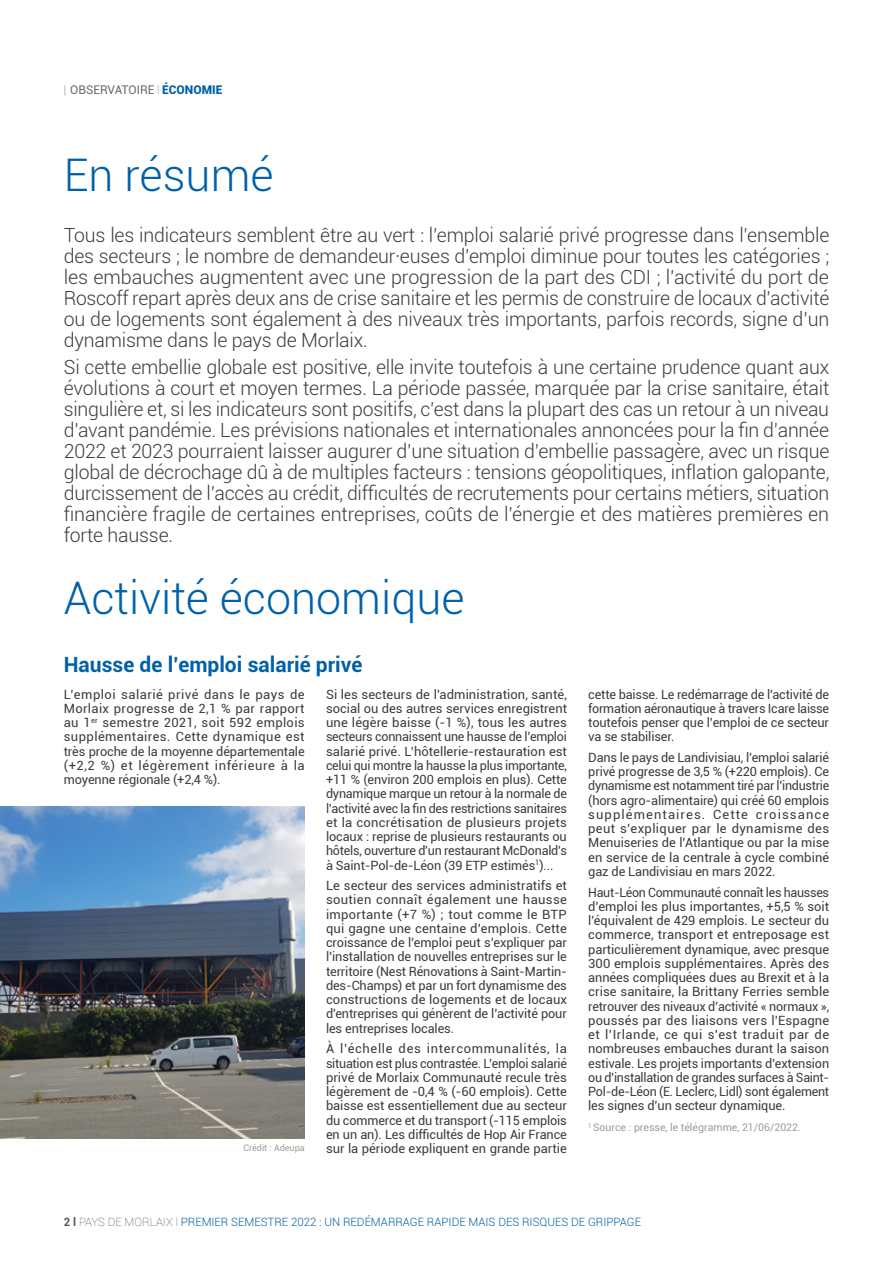
<style>
.page{position:relative;width:893px;height:1263px;background:#fff}
.page>*{position:absolute;margin:0;border:0;box-sizing:border-box;transform-origin:0 0}
.t1{font:300 45px "Roboto";color:#0061a8}
.t2{font:700 21px "Roboto";color:#0061a8}
.t3{font:300 19.5px/21px "Roboto";letter-spacing:-.01em;color:#3c3c3b;text-align:justify}
.t4{font:12.75px/14.2px "Roboto";letter-spacing:-.01em;color:#3c3c3b;text-align:justify}
.t5{font:12px "Roboto";color:#6b6b6a}
.t6{font:300 11.55px "Roboto";color:#0061a8}
.t7{font:10.5px "Roboto";color:#9d9d9c}
.t8{font:9px "Roboto";color:#9d9d9c}
.s1{font-weight:100;color:#3c3c3b}
.s2{font-weight:100;font-size:11.55px;color:#575756}
.s3{font-weight:900;color:#0061a8}
.s4{font-weight:700;color:#575756}
.s5{font-weight:100;color:#575756}
</style>
<div class="page">
<img style="left:0;top:806px;width:305px;height:333px">
<p class="t5" style="left:64px;top:81px;width:160px"><span class="s1">|</span> OBSERVATOIRE <span class="s2">l</span> <span class="s3">ÉCONOMIE</span></p>
<h1 class="t1" style="left:64px;top:144px;width:211px">En résumé</h1>
<p class="t3" style="left:64px;top:224px;width:767px">Tous les indicateurs semblent être au vert : l’emploi salarié privé progresse dans l’ensemble des secteurs ; le nombre de demandeur·euses d’emploi diminue pour toutes les catégories ; les embauches augmentent avec une progression de la part des CDI ; l’activité du port de Roscoff repart après deux ans de crise sanitaire et les permis de construire de locaux d’activité ou de logements sont également à des niveaux très importants, parfois records, signe d’un dynamisme dans le pays de Morlaix.</p>
<p class="t3" style="left:64px;top:356px;width:767px">Si cette embellie globale est positive, elle invite toutefois à une certaine prudence quant aux évolutions à court et moyen termes. La période passée, marquée par la crise sanitaire, était singulière et, si les indicateurs sont positifs, c’est dans la plupart des cas un retour à un niveau d’avant pandémie. Les prévisions nationales et internationales annoncées pour la fin d’année 2022 et 2023 pourraient laisser augurer d’une situation d’embellie passagère, avec un risque global de décrochage dû à de multiples facteurs : tensions géopolitiques, inflation galopante, durcissement de l’accès au crédit, difficultés de recrutements pour certains métiers, situation financière fragile de certaines entreprises, coûts de l’énergie et des matières premières en forte hausse.</p>
<h1 class="t1" style="left:64px;top:567px;width:402px">Activité économique</h1>
<h2 class="t2" style="left:64px;top:649px;width:300px">Hausse de l’emploi salarié privé</h2>
<p class="t4" style="left:64px;top:686px;width:242px">L’emploi salarié privé dans le pays de Morlaix progresse de 2,1 % par rapport au 1<sup>er</sup> semestre 2021, soit 592 emplois supplémentaires. Cette dynamique est très proche de la moyenne départementale (+2,2 %) et légèrement inférieure à la moyenne régionale (+2,4 %).</p>
<p class="t4" style="left:326px;top:686px;width:242px">Si les secteurs de l'administration, santé, social ou des autres services enregistrent une légère baisse (-1 %), tous les autres secteurs connaissent une hausse de l’emploi salarié privé. L’hôtellerie-restauration est celui qui montre la hausse la plus importante, +11 % (environ 200 emplois en plus). Cette dynamique marque un retour à la normale de l’activité avec la fin des restrictions sanitaires et la concrétisation de plusieurs projets locaux : reprise de plusieurs restaurants ou hôtels, ouverture d'un restaurant McDonald's à Saint-Pol-de-Léon (39 ETP estimés<sup>1</sup>)...</p>
<p class="t4" style="left:326px;top:878px;width:242px">Le secteur des services administratifs et soutien connaît également une hausse importante (+7 %) ; tout comme le BTP qui gagne une centaine d’emplois. Cette croissance de l’emploi peut s’expliquer par l’installation de nouvelles entreprises sur le territoire (Nest Rénovations à Saint-Martin&shy;des-Champs) et par un fort dynamisme des constructions de logements et de locaux d'entreprises qui génèrent de l’activité pour les entreprises locales.</p>
<p class="t4" style="left:326px;top:1041px;width:242px">À l’échelle des intercommunalités, la situation est plus contrastée. L’emploi salarié privé de Morlaix Communauté recule très légèrement de -0,4 % (-60 emplois). Cette baisse est essentiellement due au secteur du commerce et du transport (-115 emplois en un an). Les difficultés de Hop Air France sur la période expliquent en grande partie</p>
<p class="t8" style="left:243px;top:1142px;width:63px">Crédit : Adeupa</p>
<p class="t4" style="left:588px;top:686px;width:242px">cette baisse. Le redémarrage de l'activité de formation aéronautique à travers Icare laisse toutefois penser que l’emploi de ce secteur va se stabiliser.</p>
<p class="t4" style="left:588px;top:750px;width:243px">Dans le pays de Landivisiau, l’emploi salarié privé progresse de 3,5 % (+220 emplois). Ce dynamisme est notamment tiré par l’industrie (hors agro-alimentaire) qui créé 60 emplois supplémentaires. Cette croissance peut s’expliquer par le dynamisme des Menuiseries de l’Atlantique ou par la mise en service de la centrale à cycle combiné gaz de Landivisiau en mars 2022.</p>
<p class="t4" style="left:588px;top:884px;width:242px">Haut-Léon Communauté connaît les hausses d’emploi les plus importantes, +5,5 % soit l'équivalent de 429 emplois. Le secteur du commerce, transport et entreposage est particulièrement dynamique, avec presque 300 emplois supplémentaires. Après des années compliquées dues au Brexit et à la crise sanitaire, la Brittany Ferries semble retrouver des niveaux d’activité « normaux », poussés par des liaisons vers l’Espagne et l’Irlande, ce qui s’est traduit par de nombreuses embauches durant la saison estivale. Les projets importants d’extension ou d’installation de grandes surfaces à Saint-Pol-de-Léon (E. Leclerc, Lidl) sont également les signes d’un secteur dynamique.</p>
<p class="t7" style="left:588px;top:1120px;width:214px"><sup>1</sup> Source : presse, le télégramme, 21/06/2022.</p>
<p class="t6" style="left:64px;top:1214px;width:579px"><span class="s4">2 l</span> <span class="s1">PAYS DE MORLAIX</span> <span class="s5">l</span> PREMIER SEMESTRE 2022 : UN REDÉMARRAGE RAPIDE MAIS DES RISQUES DE GRIPPAGE</p>
</div>
